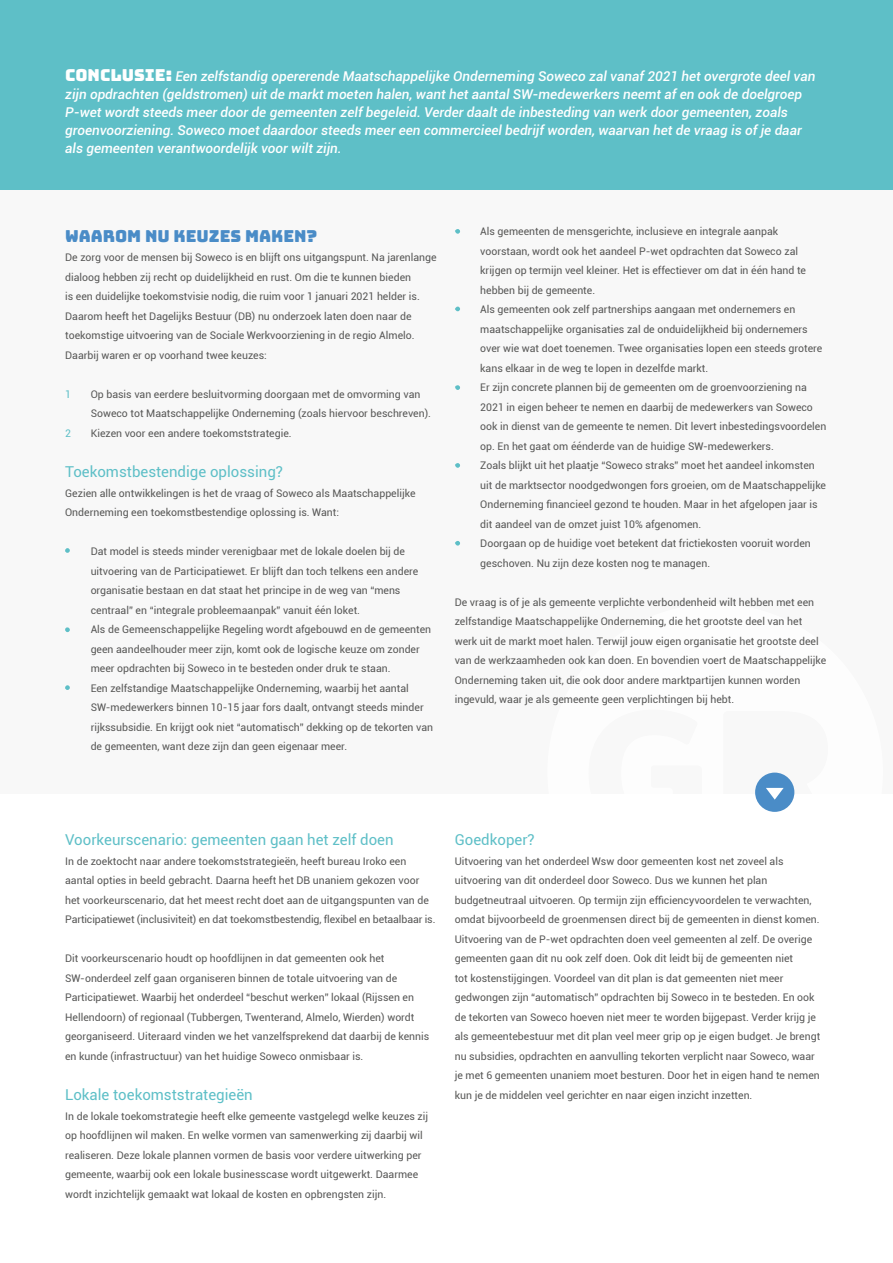
<style>
.page{position:relative;width:893px;height:1263px;background:#fff}
.page>*{position:absolute;margin:0;border:0;box-sizing:border-box;transform-origin:0 0}
.t1{font:16.5px "Bungee";color:#4a8cc7}
.t2{font:15px "Roboto";color:#5ebfc7}
.t3{font:italic 500 13.5px/18px "Roboto";color:#fff}
.t4{font:10.5px/19.5px "Roboto";color:#575756}
.t5{font:10.5px "Roboto";color:#5ebfc7}
.s1{font-family:"Bungee";font-weight:400;font-style:normal;font-size:16.5px}
.s2{color:#5ebfc7}
</style>
<div class="page">
<div style="left:0;top:155px;width:893px;height:639px;background:#f8f8f8"></div>
<div style="left:0;top:0;width:893px;height:190px;background:#5ebfc7"></div>
<div style="left:755px;top:772px;width:39px;height:40px;background:#4a8cc7;border-radius:50%"></div>
<svg style="left:766px;top:788px;width:18px;height:12px"></svg>
<svg style="left:65px;top:548px;width:5px;height:5px"></svg>
<svg style="left:65px;top:627px;width:5px;height:5px"></svg>
<svg style="left:65px;top:685px;width:5px;height:5px"></svg>
<svg style="left:455px;top:229px;width:5px;height:5px"></svg>
<svg style="left:455px;top:307px;width:5px;height:4px"></svg>
<svg style="left:455px;top:385px;width:5px;height:5px"></svg>
<svg style="left:455px;top:463px;width:5px;height:5px"></svg>
<svg style="left:455px;top:541px;width:5px;height:5px"></svg>
<p class="t3" style="left:65px;top:66px;width:752px"><span class="s1">CONCLUSIE:</span> Een zelfstandig opererende Maatschappelijke Onderneming Soweco zal vanaf 2021 het overgrote deel van zijn opdrachten (geldstromen) uit de markt moeten halen, want het aantal SW-medewerkers neemt af en ook de doelgroep P-wet wordt steeds meer door de gemeenten zelf begeleid. Verder daalt de inbesteding van werk door gemeenten, zoals groenvoorziening. Soweco moet daardoor steeds meer een commercieel bedrijf worden, waarvan het de vraag is of je daar als gemeenten verantwoordelijk voor wilt zijn.</p>
<h1 class="t1" style="left:65px;top:226px;width:254px">WAAROM NU KEUZES MAKEN?</h1>
<p class="t4" style="left:65px;top:247px;width:373px">De zorg voor de mensen bij Soweco is en blijft ons uitgangspunt. Na jarenlange dialoog hebben zij recht op duidelijkheid en rust. Om die te kunnen bieden<br>is een duidelijke toekomstvisie nodig, die ruim voor 1 januari 2021 helder is.<br>Daarom heeft het Dagelijks Bestuur (DB) nu onderzoek laten doen naar de toekomstige uitvoering van de Sociale Werkvoorziening in de regio Almelo.<br>Daarbij waren er op voorhand twee keuzes:</p>
<p class="t5" style="left:65px;top:387px;width:7px">1</p>
<p class="t4" style="left:91px;top:384px;width:342px">Op basis van eerdere besluitvorming doorgaan met de omvorming van<br>Soweco tot Maatschappelijke Onderneming (zoals hiervoor beschreven).</p>
<p class="t5" style="left:65px;top:425px;width:7px">2</p>
<p class="t4" style="left:91px;top:423px;width:202px">Kiezen voor een andere toekomststrategie.</p>
<h2 class="t2" style="left:65px;top:461px;width:219px">Toekomstbestendige oplossing?</h2>
<p class="t4" style="left:65px;top:483px;width:352px">Gezien alle ontwikkelingen is het de vraag of Soweco als Maatschappelijke<br>Onderneming een toekomstbestendige oplossing is. Want:</p>
<p class="t4" style="left:91px;top:541px;width:329px;text-indent:-26px"><span class="s2">•</span> Dat model is steeds minder verenigbaar met de lokale doelen bij de uitvoering van de Participatiewet. Er blijft dan toch telkens een andere organisatie bestaan en dat staat het principe in de weg van “mens centraal” en “integrale probleemaanpak” vanuit één loket.</p>
<p class="t4" style="left:91px;top:619px;width:342px;text-indent:-26px"><span class="s2">•</span> Als de Gemeenschappelijke Regeling wordt afgebouwd en de gemeenten geen aandeelhouder meer zijn, komt ook de logische keuze om zonder meer opdrachten bij Soweco in te besteden onder druk te staan.</p>
<p class="t4" style="left:91px;top:678px;width:344px;text-indent:-26px"><span class="s2">•</span> Een zelfstandige Maatschappelijke Onderneming, waarbij het aantal SW-medewerkers binnen 10-15 jaar fors daalt, ontvangt steeds minder rijkssubsidie. En krijgt ook niet “automatisch” dekking op de tekorten van de gemeenten, want deze zijn dan geen eigenaar meer.</p>
<p class="t4" style="left:480px;top:221px;width:327px;text-indent:-26px"><span class="s2">•</span> Als gemeenten de mensgerichte, inclusieve en integrale aanpak voorstaan, wordt ook het aandeel P-wet opdrachten dat Soweco zal krijgen op termijn veel kleiner. Het is effectiever om dat in één hand te hebben bij de gemeente.</p>
<p class="t4" style="left:480px;top:299px;width:343px;text-indent:-26px"><span class="s2">•</span> Als gemeenten ook zelf partnerships aangaan met ondernemers en maatschappelijke organisaties zal de onduidelijkheid bij ondernemers over wie wat doet toenemen. Twee organisaties lopen een steeds grotere kans elkaar in de weg te lopen in dezelfde markt.</p>
<p class="t4" style="left:480px;top:377px;width:348px;text-indent:-26px"><span class="s2">•</span> Er zijn concrete plannen bij de gemeenten om de groenvoorziening na 2021 in eigen beheer te nemen en daarbij de medewerkers van Soweco ook in dienst van de gemeente te nemen. Dit levert inbestedingsvoordelen op. En het gaat om éénderde van de huidige SW-medewerkers.</p>
<p class="t4" style="left:480px;top:455px;width:347px;text-indent:-26px"><span class="s2">•</span> Zoals blijkt uit het plaatje “Soweco straks” moet het aandeel inkomsten uit de marktsector noodgedwongen fors groeien, om de Maatschappelijke Onderneming financieel gezond te houden. Maar in het afgelopen jaar is dit aandeel van de omzet juist 10% afgenomen.</p>
<p class="t4" style="left:480px;top:533px;width:332px;text-indent:-26px"><span class="s2">•</span> Doorgaan op de huidige voet betekent dat frictiekosten vooruit worden geschoven. Nu zijn deze kosten nog te managen.</p>
<p class="t4" style="left:455px;top:592px;width:373px">De vraag is of je als gemeente verplichte verbondenheid wilt hebben met een zelfstandige Maatschappelijke Onderneming, die het grootste deel van het werk uit de markt moet halen. Terwijl jouw eigen organisatie het grootste deel van de werkzaamheden ook kan doen. En bovendien voert de Maatschappelijke Onderneming taken uit, die ook door andere marktpartijen kunnen worden ingevuld, waar je als gemeente geen verplichtingen bij hebt.</p>
<h2 class="t2" style="left:65px;top:829px;width:330px">Voorkeurscenario: gemeenten gaan het zelf doen</h2>
<p class="t4" style="left:65px;top:851px;width:372px">In de zoektocht naar andere toekomststrategieën, heeft bureau Iroko een aantal opties in beeld gebracht. Daarna heeft het DB unaniem gekozen voor het voorkeurscenario, dat het meest recht doet aan de uitgangspunten van de Participatiewet (inclusiviteit) en dat toekomstbestendig, flexibel en betaalbaar is.</p>
<p class="t4" style="left:65px;top:948px;width:366px">Dit voorkeurscenario houdt op hoofdlijnen in dat gemeenten ook het SW-onderdeel zelf gaan organiseren binnen de totale uitvoering van de Participatiewet. Waarbij het onderdeel “beschut werken” lokaal (Rijssen en Hellendoorn) of regionaal (Tubbergen, Twenterand, Almelo, Wierden) wordt georganiseerd. Uiteraard vinden we het vanzelfsprekend dat daarbij de kennis en kunde (infrastructuur) van het huidige Soweco onmisbaar is.</p>
<h2 class="t2" style="left:65px;top:1084px;width:189px">Lokale toekomststrategieën</h2>
<p class="t4" style="left:65px;top:1106px;width:365px">In de lokale toekomstrategie heeft elke gemeente vastgelegd welke keuzes zij op hoofdlijnen wil maken. En welke vormen van samenwerking zij daarbij wil realiseren. Deze lokale plannen vormen de basis voor verdere uitwerking per gemeente, waarbij ook een lokale businesscase wordt uitgewerkt. Daarmee wordt inzichtelijk gemaakt wat lokaal de kosten en opbrengsten zijn.</p>
<h2 class="t2" style="left:455px;top:829px;width:82px">Goedkoper?</h2>
<p class="t4" style="left:455px;top:851px;width:367px">Uitvoering van het onderdeel Wsw door gemeenten kost net zoveel als uitvoering van dit onderdeel door Soweco. Dus we kunnen het plan budgetneutraal uitvoeren. Op termijn zijn efficiencyvoordelen te verwachten, omdat bijvoorbeeld de groenmensen direct bij de gemeenten in dienst komen.<br>Uitvoering van de P-wet opdrachten doen veel gemeenten al zelf. De overige gemeenten gaan dit nu ook zelf doen. Ook dit leidt bij de gemeenten niet<br>tot kostenstijgingen. Voordeel van dit plan is dat gemeenten niet meer gedwongen zijn “automatisch” opdrachten bij Soweco in te besteden. En ook de tekorten van Soweco hoeven niet meer te worden bijgepast. Verder krijg je als gemeentebestuur met dit plan veel meer grip op je eigen budget. Je brengt nu subsidies, opdrachten en aanvulling tekorten verplicht naar Soweco, waar je met 6 gemeenten unaniem moet besturen. Door het in eigen hand te nemen kun je de middelen veel gerichter en naar eigen inzicht inzetten.</p>
</div>
